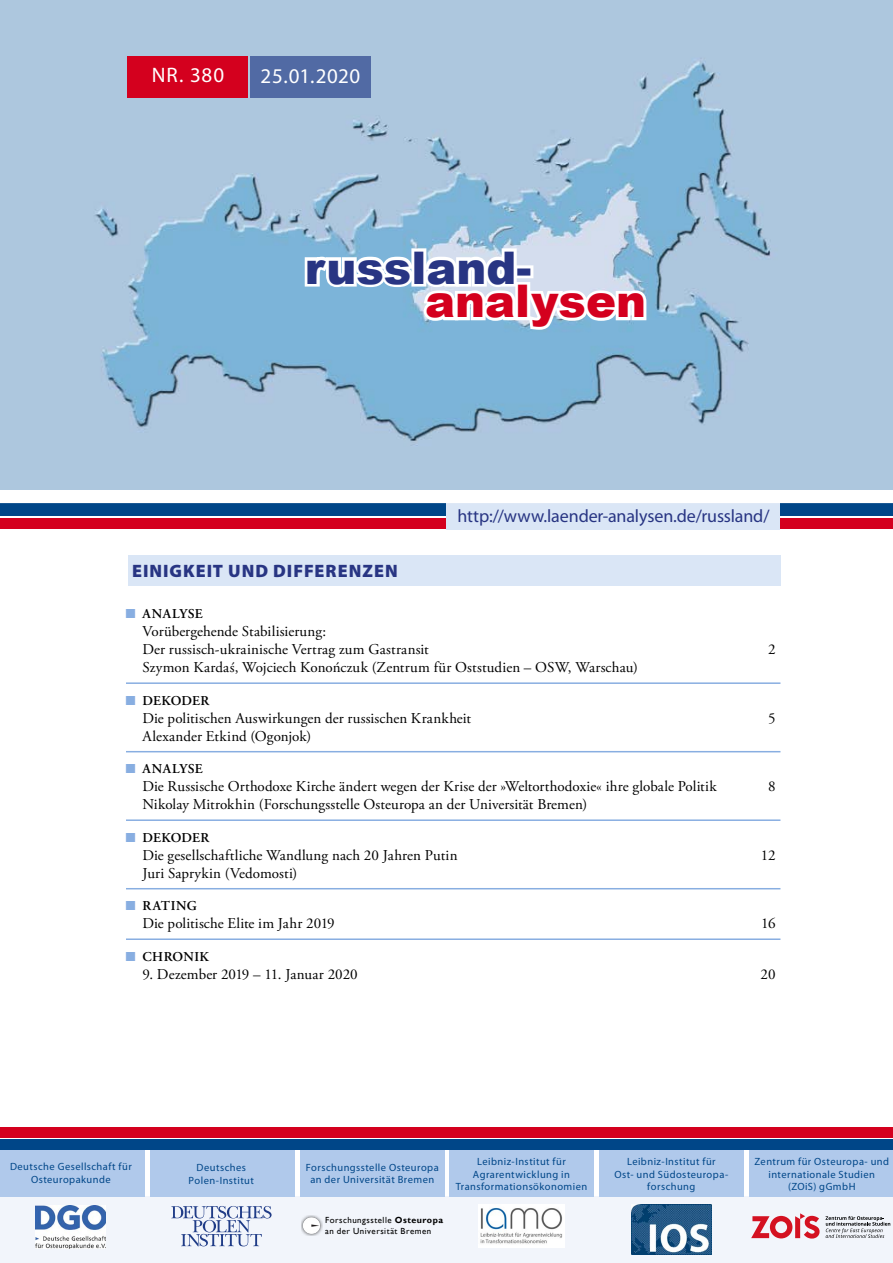
<style>
.page{position:relative;width:893px;height:1263px;background:#fff}
.page>*{position:absolute;margin:0;border:0;box-sizing:border-box;transform-origin:0 0}
.t1{font:900 45px "Arial";color:#283583}
.t2{font:900 45px "Arial";color:#d4001e}
.t3{font:21px "Myriad Pro";letter-spacing:.03em;color:#fff}
.t4{font:18px "Myriad Pro";letter-spacing:-.005em;color:#283583}
.t5{font:900 18px "Myriad Pro";letter-spacing:.055em;color:#283583}
.t6{font:15px/18px "Adobe Garamond Pro";letter-spacing:.01em;color:#000}
.t7{font:600 13.5px "Adobe Garamond Pro";letter-spacing:.025em;color:#000}
.t8{font:600 13.5px "Adobe Garamond Pro";letter-spacing:.005em;color:#000}
.t9{font:10.5px/12.6px "Myriad Pro";letter-spacing:.045em;color:#004688;text-align:center}
.t10{font:8.85px/11.6px "Gill Sans";letter-spacing:.055em;color:#000}
.s1{font-family:"Futura TOT Boo";font-weight:400;color:#88aee1}
.s2{font-weight:700}
</style>
<div class="page">
<img style="left:0;top:0;width:893px;height:489px">
<div style="left:0;top:501px;width:893px;height:15px;background:#004688"></div>
<div style="left:0;top:519px;width:893px;height:10px;background:#d4001e"></div>
<div style="left:446px;top:503px;width:334px;height:27px;background:#dae6f6"></div>
<div style="left:128px;top:56px;width:120px;height:42px;background:#d4001e"></div>
<svg style="left:144px;top:1162px;width:456px;height:4px"></svg>
<hr style="left:0;top:499px;width:893px;height:4px;background:#fff">
<svg style="left:302px;top:245px;width:347px;height:88px"></svg>
<div style="left:250px;top:56px;width:121px;height:42px;background:#516aa4"></div>
<div style="left:128px;top:555px;width:652px;height:30px;background:#dae6f6"></div>
<div style="left:0;top:1196px;width:893px;height:67px;background:#f2f5fb"></div>
<div style="left:0;top:1127px;width:893px;height:10px;background:#d4001e"></div>
<div style="left:0;top:1140px;width:893px;height:10px;background:#004688"></div>
<hr style="left:126px;top:682px;width:654px;height:2px;background:#88aee1">
<hr style="left:126px;top:751px;width:654px;height:1px;background:#88aee1">
<hr style="left:126px;top:819px;width:654px;height:2px;background:#88aee1">
<hr style="left:126px;top:888px;width:654px;height:1px;background:#88aee1">
<hr style="left:126px;top:938px;width:654px;height:2px;background:#88aee1">
<div style="left:0;top:1150px;width:144px;height:47px;background:#b0c9eb"></div>
<div style="left:150px;top:1150px;width:144px;height:47px;background:#b0c9eb"></div>
<div style="left:300px;top:1150px;width:144px;height:47px;background:#b0c9eb"></div>
<div style="left:450px;top:1150px;width:144px;height:47px;background:#b0c9eb"></div>
<div style="left:600px;top:1150px;width:144px;height:47px;background:#b0c9eb"></div>
<div style="left:749px;top:1150px;width:144px;height:47px;background:#b0c9eb"></div>
<img style="left:35px;top:1205px;width:71px;height:43px">
<svg style="left:171px;top:1206px;width:101px;height:40px"></svg>
<img style="left:478px;top:1204px;width:87px;height:43px">
<svg style="left:751px;top:1213px;width:68px;height:25px"></svg>
<svg style="left:825px;top:1216px;width:65px;height:22px"></svg>
<img style="left:631px;top:1204px;width:81px;height:50px">
<img style="left:302px;top:1215px;width:20px;height:20px">
<h2 class="t3" style="left:152px;top:62px;width:74px">NR. 380</h2>
<h2 class="t3" style="left:261px;top:63px;width:101px">25.01.2020</h2>
<h1 class="t1" style="left:305px;top:235px;width:228px">russland-</h1>
<h1 class="t2" style="left:425px;top:269px;width:222px">analysen</h1>
<p class="t4" style="left:457px;top:505px;width:314px">http://www.laender-analysen.de/russland/</p>
<p class="t5" style="left:132px;top:559px;width:267px">EINIGKEIT UND DIFFERENZEN</p>
<p class="t7" style="left:126px;top:606px;width:78px"><span class="s1">■</span> ANALYSE</p>
<p class="t6" style="left:142px;top:623px;width:288px">Vorübergehende Stabilisierung:<br>Der russisch-ukrainische Vertrag zum Gastransit</p>
<p class="t6" style="left:768px;top:641px;width:9px">2</p>
<p class="t6" style="left:142px;top:659px;width:497px">Szymon Kardaś, Wojciech Konończuk (Zentrum für Oststudien – OSW, Warschau)</p>
<p class="t8" style="left:126px;top:693px;width:85px"><span class="s1">■</span> DEKODER</p>
<p class="t6" style="left:142px;top:710px;width:330px">Die politischen Auswirkungen der russischen Krankheit</p>
<p class="t6" style="left:768px;top:710px;width:9px">5</p>
<p class="t6" style="left:142px;top:728px;width:170px">Alexander Etkind (Ogonjok)</p>
<p class="t7" style="left:126px;top:761px;width:78px"><span class="s1">■</span> ANALYSE</p>
<p class="t6" style="left:142px;top:778px;width:576px">Die Russische Orthodoxe Kirche ändert wegen der Krise der »Weltorthodoxie« ihre globale Politik</p>
<p class="t6" style="left:768px;top:778px;width:9px">8</p>
<p class="t6" style="left:142px;top:796px;width:446px">Nikolay Mitrokhin (Forschungsstelle Osteuropa an der Universität Bremen)</p>
<p class="t8" style="left:126px;top:830px;width:85px"><span class="s1">■</span> DEKODER</p>
<p class="t6" style="left:142px;top:847px;width:317px">Die gesellschaftliche Wandlung nach 20 Jahren Putin</p>
<p class="t6" style="left:761px;top:847px;width:16px">12</p>
<p class="t6" style="left:142px;top:865px;width:156px">Juri Saprykin (Vedomosti)</p>
<p class="t7" style="left:126px;top:898px;width:72px"><span class="s1">■</span> RATING</p>
<p class="t6" style="left:142px;top:915px;width:194px">Die politische Elite im Jahr 2019</p>
<p class="t6" style="left:761px;top:915px;width:16px">16</p>
<p class="t7" style="left:126px;top:949px;width:84px"><span class="s1">■</span> CHRONIK</p>
<p class="t6" style="left:142px;top:966px;width:217px">9. Dezember 2019 – 11. Januar 2020</p>
<p class="t6" style="left:760px;top:966px;width:17px">20</p>
<p class="t9" style="left:10px;top:1160px;width:123px">Deutsche Gesellschaft für<br>Osteuropakunde</p>
<p class="t9" style="left:456px;top:1155px;width:133px">Leibniz-Institut für<br>Agrarentwicklung in<br>Transformationsökonomien</p>
<p class="t9" style="left:614px;top:1155px;width:115px">Leibniz-Institut für<br>Ost- und Südosteuropa&shy;forschung</p>
<p class="t9" style="left:754px;top:1155px;width:136px">Zentrum für Osteuropa- und internationale Studien (ZOiS) gGmbH</p>
<p class="t9" style="left:306px;top:1161px;width:134px">Forschungsstelle Osteuropa an der Universität Bremen</p>
<p class="t9" style="left:189px;top:1161px;width:67px">Deutsches<br>Polen-Institut</p>
<p class="t10" style="left:325px;top:1214px;width:119px">Forschungsstelle <span class="s2">Osteuropa </span>an der Universität Bremen</p>
</div>
